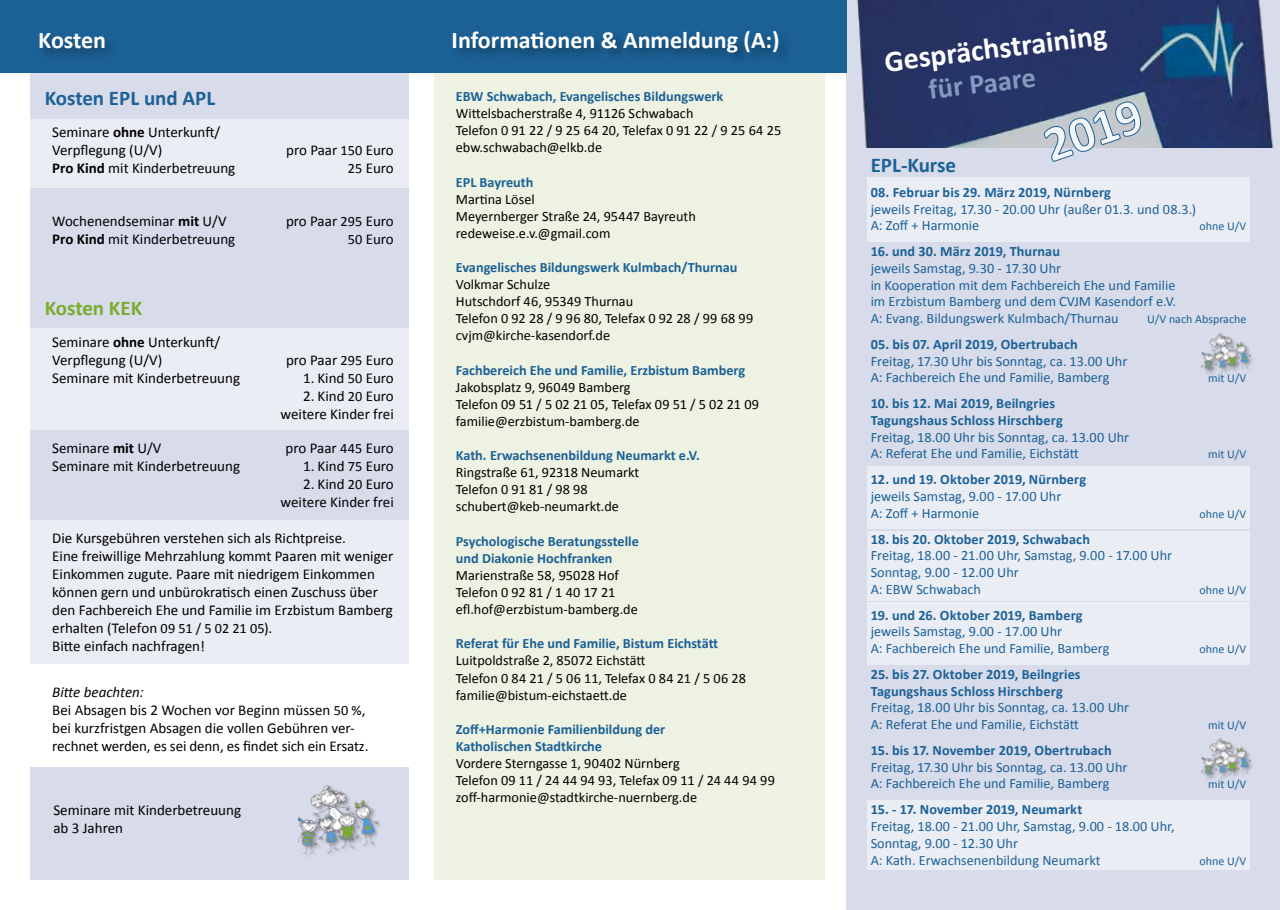
<style>
.page{position:relative;width:1280px;height:910px;background:#fff}
.page>*{position:absolute;margin:0;border:0;box-sizing:border-box;transform-origin:0 0}
.t1{font:700 51px "Calibri";color:#f5f6fa}
.t2{font:700 30px "Calibri";color:#fff}
.t3{font:700 28.5px "Calibri";color:#8399be}
.t4{font:700 24px "Calibri";color:#fff}
.t5{font:700 21px "Calibri";color:#1c6196}
.t6{font:700 21px "Calibri";color:#79ac2c}
.t7{font:15px/18px "Calibri";color:#000}
.t8{font:14.25px/16.6px "Calibri";color:#1c6196}
.t9{font:14.25px/17.1px "Calibri";color:#000}
.t10{font:700 14.25px/17.1px "Calibri";color:#1c6196}
.t11{font:12px "Calibri";color:#1c6196}
.s1{font-weight:700}
.s2{font-size:14.25px}
.s3{font-style:italic}
</style>
<div class="page">
<div style="left:30px;top:65px;width:378px;height:598px;background:#d7dbea"></div>
<div style="left:30px;top:328px;width:378px;height:102px;background:#ebedf5"></div>
<div style="left:30px;top:520px;width:378px;height:143px;background:#ebedf5"></div>
<div style="left:846px;top:147px;width:434px;height:763px;background:#d7dbea"></div>
<div style="left:867px;top:178px;width:383px;height:64px;background:#ebedf5"></div>
<div style="left:867px;top:531px;width:383px;height:69px;background:#ebedf5"></div>
<div style="left:867px;top:602px;width:383px;height:63px;background:#ebedf5"></div>
<div style="left:867px;top:800px;width:383px;height:70px;background:#ebedf5"></div>
<div style="left:867px;top:466px;width:383px;height:63px;background:#ebedf5"></div>
<div style="left:30px;top:767px;width:378px;height:113px;background:#d7dbea"></div>
<div style="left:30px;top:119px;width:378px;height:68px;background:#ebedf5"></div>
<img style="left:846px;top:0;width:434px;height:147px">
<svg style="left:1043px;top:101px;width:98px;height:61px"></svg>
<div style="left:0;top:0;width:846px;height:72px;background:#1c6196"></div>
<div style="left:38px;top:31px;width:81px;height:31px;background:#000;opacity:.35"></div>
<div style="left:451px;top:29px;width:341px;height:37px;background:#000;opacity:.35"></div>
<img style="left:1201px;top:333px;width:49px;height:40px">
<img style="left:1201px;top:738px;width:49px;height:41px">
<div style="left:435px;top:73px;width:390px;height:807px;background:#eef2e2"></div>
<img style="left:299px;top:785px;width:79px;height:68px">
<h3 class="t4" style="left:38px;top:24px;width:69px">Kosten</h3>
<h3 class="t4" style="left:452px;top:24px;width:330px">Informationen &amp; Anmeldung (A:)</h3>
<p class="t10" style="left:456px;top:88px;width:269px">EBW Schwabach, Evangelisches Bildungswerk</p>
<p class="t9" style="left:456px;top:105px;width:327px">Wittelsbacherstraße 4, 91126 Schwabach<br>Telefon 0 91 22 / 9 25 64 20, Telefax 0 91 22 / 9 25 64 25 ebw.schwabach@elkb.de</p>
<p class="t10" style="left:456px;top:173px;width:79px">EPL Bayreuth</p>
<p class="t9" style="left:456px;top:190px;width:241px">Martina Lösel<br>Meyernberger Straße 24, 95447 Bayreuth redeweise.e.v.@gmail.com</p>
<p class="t10" style="left:456px;top:259px;width:283px">Evangelisches Bildungswerk Kulmbach/Thurnau</p>
<p class="t9" style="left:456px;top:276px;width:299px">Volkmar Schulze<br>Hutschdorf 46, 95349 Thurnau<br>Telefon 0 92 28 / 9 96 80, Telefax 0 92 28 / 99 68 99 cvjm@kirche-kasendorf.de</p>
<p class="t10" style="left:456px;top:361px;width:291px">Fachbereich Ehe und Familie, Erzbistum Bamberg</p>
<p class="t9" style="left:456px;top:379px;width:305px">Jakobsplatz 9, 96049 Bamberg<br>Telefon 09 51 / 5 02 21 05, Telefax 09 51 / 5 02 21 09 familie@erzbistum-bamberg.de</p>
<p class="t10" style="left:456px;top:447px;width:245px">Kath. Erwachsenenbildung Neumarkt e.V.</p>
<p class="t9" style="left:456px;top:464px;width:185px">Ringstraße 61, 92318 Neumarkt<br>Telefon 0 91 81 / 98 98 schubert@keb-neumarkt.de</p>
<p class="t10" style="left:456px;top:532px;width:184px">Psychologische Beratungsstelle und Diakonie Hochfranken</p>
<p class="t9" style="left:456px;top:567px;width:183px">Marienstraße 58, 95028 Hof<br>Telefon 0 92 81 / 1 40 17 21<br>efl .hof@erzbistum-bamberg.de</p>
<p class="t10" style="left:456px;top:635px;width:264px">Referat für Ehe und Familie, Bistum Eichstätt</p>
<p class="t9" style="left:456px;top:652px;width:292px">Luitpoldstraße 2, 85072 Eichstätt<br>Telefon 0 84 21 / 5 06 11, Telefax 0 84 21 / 5 06 28 familie@bistum-eichstaett.de</p>
<p class="t10" style="left:456px;top:720px;width:211px">Zoff+Harmonie Familienbildung der<br>Katholischen Stadtkirche</p>
<p class="t9" style="left:456px;top:755px;width:320px">Vordere Sterngasse 1, 90402 Nürnberg<br>Telefon 09 11 / 24 44 94 93, Telefax 09 11 / 24 44 94 99 zoff-harmonie@stadtkirche-nuernberg.de</p>
<p class="t7" style="left:53px;top:801px;width:189px">Seminare mit Kinderbetreuung ab 3 Jahren</p>
<h3 class="t5" style="left:45px;top:85px;width:172px">Kosten EPL und APL</h3>
<p class="t7" style="left:52px;top:123px;width:170px">Seminare <span class="s1">ohne</span> Unterkunft/<br>Verpflegung (U/V)</p>
<p class="t7" style="left:286px;top:141px;width:109px">pro Paar <span class="s2">150</span> Euro</p>
<p class="t7" style="left:52px;top:159px;width:184px"><span class="s1">Pro Kind</span> mit Kinderbetreuung</p>
<p class="t7" style="left:348px;top:159px;width:48px"><span class="s2">25</span> Euro</p>
<p class="t7" style="left:52px;top:212px;width:176px">Wochenendseminar <span class="s1">mit</span> U/V</p>
<p class="t7" style="left:286px;top:212px;width:109px">pro Paar <span class="s2">295</span> Euro</p>
<p class="t7" style="left:52px;top:230px;width:184px"><span class="s1">Pro Kind</span> mit Kinderbetreuung</p>
<p class="t7" style="left:348px;top:230px;width:48px"><span class="s2">50</span> Euro</p>
<h3 class="t6" style="left:45px;top:295px;width:99px">Kosten KEK</h3>
<p class="t7" style="left:52px;top:333px;width:170px">Seminare <span class="s1">ohne</span> Unterkunft/<br>Verpflegung (U/V)</p>
<p class="t7" style="left:286px;top:351px;width:109px">pro Paar <span class="s2">295</span> Euro</p>
<p class="t7" style="left:52px;top:369px;width:189px">Seminare mit Kinderbetreuung</p>
<p class="t7" style="left:303px;top:369px;width:92px">1. Kind <span class="s2">50</span> Euro</p>
<p class="t7" style="left:280px;top:387px;width:115px;text-align:right">2. Kind <span class="s2">20</span> Euro weitere Kinder frei</p>
<p class="t7" style="left:52px;top:439px;width:111px">Seminare <span class="s1">mit</span> U/V</p>
<p class="t7" style="left:286px;top:439px;width:110px">pro Paar <span class="s2">445</span> Euro</p>
<p class="t7" style="left:52px;top:457px;width:189px">Seminare mit Kinderbetreuung</p>
<p class="t7" style="left:303px;top:457px;width:92px">1. Kind <span class="s2">75</span> Euro</p>
<p class="t7" style="left:280px;top:475px;width:115px;text-align:right">2. Kind <span class="s2">20</span> Euro weitere Kinder frei</p>
<p class="t7" style="left:52px;top:529px;width:342px">Die Kursgebühren verstehen sich als Richtpreise.<br>Eine freiwillige Mehrzahlung kommt Paaren mit weniger Einkommen zugute. Paare mit niedrigem Einkommen können gern und unbürokratisch einen Zuschuss über den Fachbereich Ehe und Familie im Erzbistum Bamberg erhalten (Telefon <span class="s2">09 51 / 5 02 21 05</span>).<br>Bitte einfach nachfragen!</p>
<p class="t7" style="left:52px;top:683px;width:318px"><span class="s3">Bitte beachten:<br></span>Bei Absagen bis 2 Wochen vor Beginn müssen <span class="s2">50 %</span>, bei kurzfristgen Absagen die vollen Gebühren ver&shy;rechnet werden, es sei denn, es findet sich ein Ersatz.</p>
<h2 class="t2" style="left:882px;top:43px;width:225px;rotate:-7deg">Gesprächstraining</h2>
<h3 class="t3" style="left:926px;top:72px;width:109px;rotate:-7deg">für Paare</h3>
<h1 class="t1" style="left:1035px;top:116px;width:102px;rotate:-19deg">2019</h1>
<h3 class="t5" style="left:871px;top:152px;width:87px">EPL-Kurse</h3>
<p class="t10" style="left:871px;top:184px;width:242px">08. Februar bis 29. März 2019, Nürnberg</p>
<p class="t8" style="left:871px;top:201px;width:327px">jeweils Freitag, 17.30 - 20.00 Uhr (außer 01.3. und 08.3.)<br>A: Zoff + Harmonie</p>
<p class="t11" style="left:1199px;top:219px;width:48px">ohne U/V</p>
<p class="t10" style="left:871px;top:243px;width:191px">16. und 30. März 2019, Thurnau</p>
<p class="t8" style="left:871px;top:260px;width:307px">jeweils Samstag, 9.30 - 17.30 Uhr<br>in Kooperation mit dem Fachbereich Ehe und Familie im Erzbistum Bamberg und dem CVJM Kasendorf e.V.<br>A: Evang. Bildungswerk Kulmbach/Thurnau</p>
<p class="t11" style="left:1147px;top:311px;width:101px">U/V nach Absprache</p>
<p class="t10" style="left:871px;top:336px;width:209px">05. bis 07. April 2019, Obertrubach</p>
<p class="t8" style="left:871px;top:353px;width:258px">Freitag, 17.30 Uhr bis Sonntag, ca. 13.00 Uhr<br>A: Fachbereich Ehe und Familie, Bamberg</p>
<p class="t10" style="left:871px;top:395px;width:194px;line-height:16.6px">10. bis 12. Mai 2019, Beilngries<br>Tagungshaus Schloss Hirschberg</p>
<p class="t8" style="left:871px;top:429px;width:260px">Freitag, 18.00 Uhr bis Sonntag, ca. 13.00 Uhr<br>A: Referat Ehe und Familie, Eichstätt</p>
<p class="t10" style="left:871px;top:471px;width:217px">12. und 19. Oktober 2019, Nürnberg</p>
<p class="t8" style="left:871px;top:488px;width:192px">jeweils Samstag, 9.00 - 17.00 Uhr<br>A: Zoff + Harmonie</p>
<p class="t10" style="left:871px;top:530px;width:221px">18. bis 20. Oktober 2019, Schwabach</p>
<p class="t8" style="left:871px;top:547px;width:303px">Freitag, 18.00 - 21.00 Uhr, Samstag, 9.00 - 17.00 Uhr<br>Sonntag, 9.00 - 12.00 Uhr<br>A: EBW Schwabach</p>
<p class="t10" style="left:871px;top:606px;width:214px">19. und 26. Oktober 2019, Bamberg</p>
<p class="t8" style="left:871px;top:623px;width:240px">jeweils Samstag, 9.00 - 17.00 Uhr<br>A: Fachbereich Ehe und Familie, Bamberg</p>
<p class="t10" style="left:871px;top:666px;width:211px;line-height:16.6px">25. bis 27. Oktober 2019, Beilngries<br>Tagungshaus Schloss Hirschberg</p>
<p class="t8" style="left:871px;top:699px;width:260px">Freitag, 18.00 Uhr bis Sonntag, ca. 13.00 Uhr<br>A: Referat Ehe und Familie, Eichstätt</p>
<p class="t10" style="left:871px;top:742px;width:242px">15. bis 17. November 2019, Obertrubach</p>
<p class="t8" style="left:871px;top:758px;width:258px">Freitag, 17.30 Uhr bis Sonntag, ca. 13.00 Uhr<br>A: Fachbereich Ehe und Familie, Bamberg</p>
<p class="t10" style="left:871px;top:801px;width:213px">15. - 17. November 2019, Neumarkt</p>
<p class="t8" style="left:871px;top:818px;width:305px">Freitag, 18.00 - 21.00 Uhr, Samstag, 9.00 - 18.00 Uhr,<br>Sonntag, 9.00 - 12.30 Uhr<br>A: Kath. Erwachsenenbildung Neumarkt</p>
<p class="t11" style="left:1208px;top:371px;width:40px">mit U/V</p>
<p class="t11" style="left:1208px;top:447px;width:40px">mit U/V</p>
<p class="t11" style="left:1199px;top:506px;width:48px">ohne U/V</p>
<p class="t11" style="left:1199px;top:582px;width:48px">ohne U/V</p>
<p class="t11" style="left:1199px;top:641px;width:48px">ohne U/V</p>
<p class="t11" style="left:1208px;top:717px;width:40px">mit U/V</p>
<p class="t11" style="left:1208px;top:777px;width:40px">mit U/V</p>
<p class="t11" style="left:1199px;top:853px;width:48px">ohne U/V</p>
</div>
